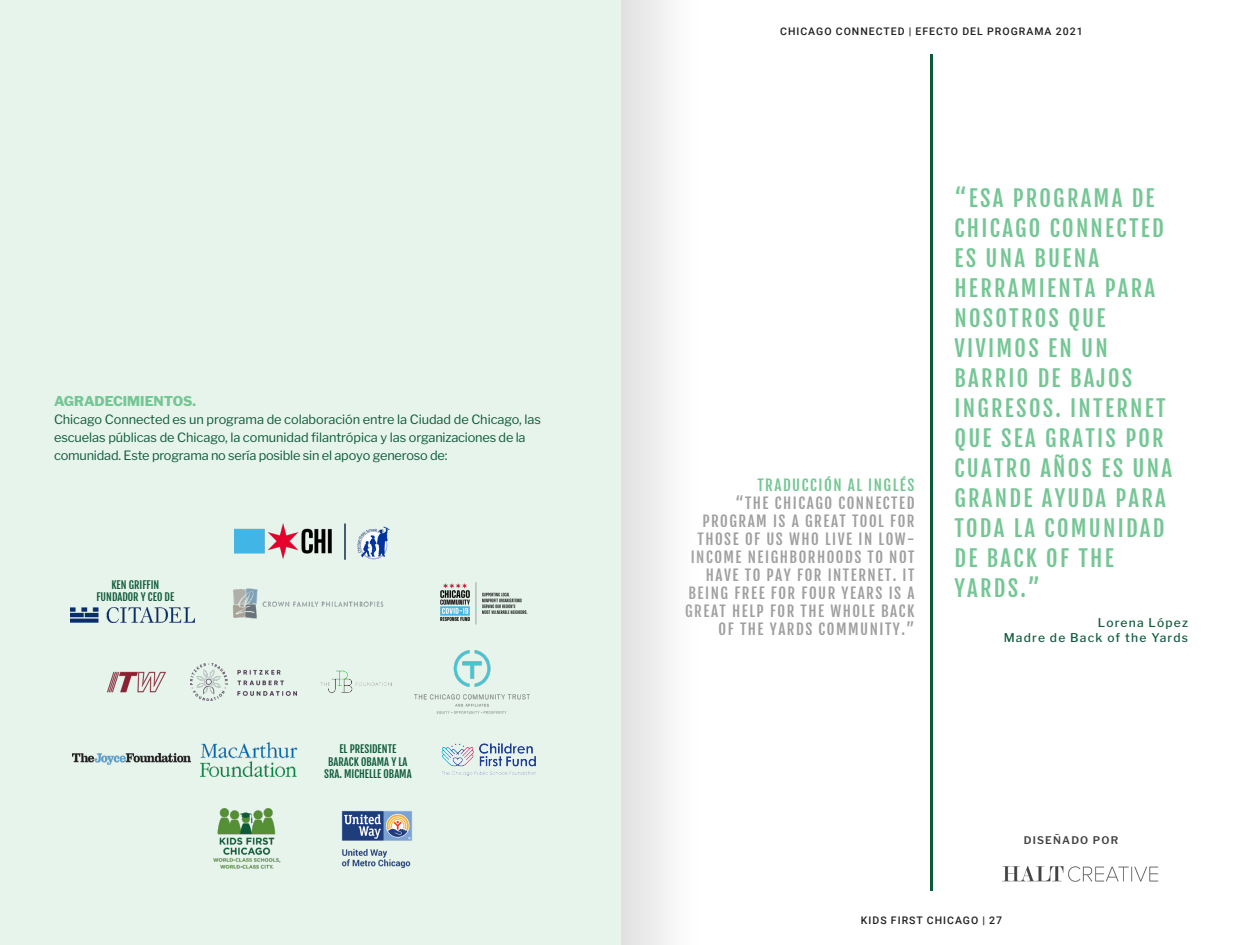
<style>
.page{position:relative;width:1242px;height:945px;background:#fff}
.page>*{position:absolute;margin:0;border:0;box-sizing:border-box;transform-origin:0 0}
.Pull_Quote{font:22.5px "Fjalla One";letter-spacing:.1em;color:#75c695}
.Pull_Quote-2{font:15px/18px "Fjalla One";letter-spacing:.1em;color:#9f9f9f;text-align:right}
.Pull_Quote-3{font:15px "Fjalla One";letter-spacing:.1em;color:#75c695}
.Paragraph_Style_2{font:800 13.5px "Libre Franklin";color:#75c695}
.Paragraph_Style_2-2{font:12.75px/18px "Libre Franklin";letter-spacing:-.005em;color:#0e5a3a}
.Header_-_Align_Cente{font:500 12px "Libre Franklin";letter-spacing:.1em;color:#0e5a3a}
.t1{font:10.5px/12.6px "Fjalla One";color:#0e5a3a;text-align:center}
.t2{font:500 10.5px "Roboto";letter-spacing:.095em;color:#231f20}
.Franklin-Body{font:600 10.5px "Libre Franklin";letter-spacing:.11em;color:#414042}
</style>
<div class="page">
<div style="left:0;top:0;width:621px;height:945px;background:#e6f4ec"></div>
<hr style="left:930px;top:54px;width:3px;height:837px;background:#0e5a3a">
<img style="left:1002px;top:866px;width:157px;height:16px">
<img style="left:234px;top:524px;width:98px;height:35px">
<hr style="left:344px;top:524px;width:2px;height:36px;background:#0e2d4f">
<img style="left:341px;top:811px;width:71px;height:57px">
<img style="left:200px;top:742px;width:98px;height:34px">
<img style="left:320px;top:670px;width:72px;height:23px">
<img style="left:232px;top:588px;width:152px;height:31px">
<img style="left:440px;top:582px;width:88px;height:43px">
<img style="left:190px;top:663px;width:107px;height:38px">
<img style="left:72px;top:754px;width:118px;height:11px">
<img style="left:107px;top:671px;width:59px;height:22px">
<img style="left:414px;top:650px;width:116px;height:63px">
<img style="left:70px;top:608px;width:125px;height:14px">
<img style="left:213px;top:808px;width:68px;height:61px">
<img style="left:441px;top:743px;width:95px;height:33px">
<img style="left:357px;top:526px;width:33px;height:34px">
<div style="left:621px;top:0;width:105px;height:945px;background:linear-gradient(to right,#e3e3e3,#fff)"></div>
<p class="Paragraph_Style_2" style="left:54px;top:393px;width:144px">AGRADECIMIENTOS.</p>
<p class="Paragraph_Style_2-2" style="left:54px;top:410px;width:488px">Chicago Connected es un programa de colaboración entre la Ciudad de Chicago, las escuelas públicas de Chicago, la comunidad filantrópica y las organizaciones de la comunidad. Este programa no sería posible sin el apoyo generoso de:</p>
<p class="t1" style="left:111px;top:578px;width:50px">KEN GRIFFIN</p>
<p class="t1" style="left:96px;top:591px;width:79px">FUNDADOR Y CEO DE</p>
<p class="t1" style="left:324px;top:743px;width:89px">EL PRESIDENTE<br>BARACK OBAMA Y LA<br>SRA. MICHELLE OBAMA</p>
<p class="t2" style="left:780px;top:24px;width:304px">CHICAGO CONNECTED | EFECTO DEL PROGRAMA 2021</p>
<p class="Pull_Quote-3" style="left:757px;top:476px;width:159px">TRADUCCIÓN AL INGLÉS</p>
<p class="Pull_Quote-2" style="left:685px;top:494px;width:231px">“THE CHICAGO CONNECTED<br>PROGRAM IS A GREAT TOOL FOR<br>THOSE OF US WHO LIVE IN LOW-<br>INCOME NEIGHBORHOODS TO NOT<br>HAVE TO PAY FOR INTERNET. IT<br>BEING FREE FOR FOUR YEARS IS A<br>GREAT HELP FOR THE WHOLE BACK<br>OF THE YARDS COMMUNITY.”</p>
<p class="Pull_Quote" style="left:954px;top:185px;width:202px">“ESA PROGRAMA DE</p>
<p class="Pull_Quote" style="left:954px;top:215px;width:211px">CHICAGO CONNECTED</p>
<p class="Pull_Quote" style="left:954px;top:245px;width:146px">ES UNA BUENA</p>
<p class="Pull_Quote" style="left:954px;top:275px;width:202px">HERRAMIENTA PARA</p>
<p class="Pull_Quote" style="left:954px;top:305px;width:153px">NOSOTROS QUE</p>
<p class="Pull_Quote" style="left:954px;top:335px;width:155px">VIVIMOS EN UN</p>
<p class="Pull_Quote" style="left:954px;top:365px;width:180px">BARRIO DE BAJOS</p>
<p class="Pull_Quote" style="left:954px;top:395px;width:213px">INGRESOS. INTERNET</p>
<p class="Pull_Quote" style="left:954px;top:425px;width:211px">QUE SEA GRATIS POR</p>
<p class="Pull_Quote" style="left:954px;top:455px;width:219px">CUATRO AÑOS ES UNA</p>
<p class="Pull_Quote" style="left:954px;top:485px;width:213px">GRANDE AYUDA PARA</p>
<p class="Pull_Quote" style="left:954px;top:515px;width:212px">TODA LA COMUNIDAD</p>
<p class="Pull_Quote" style="left:954px;top:545px;width:161px">DE BACK OF THE</p>
<p class="Pull_Quote" style="left:954px;top:575px;width:87px">YARDS.”</p>
<p class="Header_-_Align_Cente" style="left:1098px;top:616px;width:92px">Lorena López</p>
<p class="Header_-_Align_Cente" style="left:1004px;top:631px;width:186px">Madre de Back of the Yards</p>
<p class="Franklin-Body" style="left:1024px;top:834px;width:96px">DISEÑADO POR</p>
<p class="t2" style="left:861px;top:913px;width:143px">KIDS FIRST CHICAGO | 27</p>
</div>
